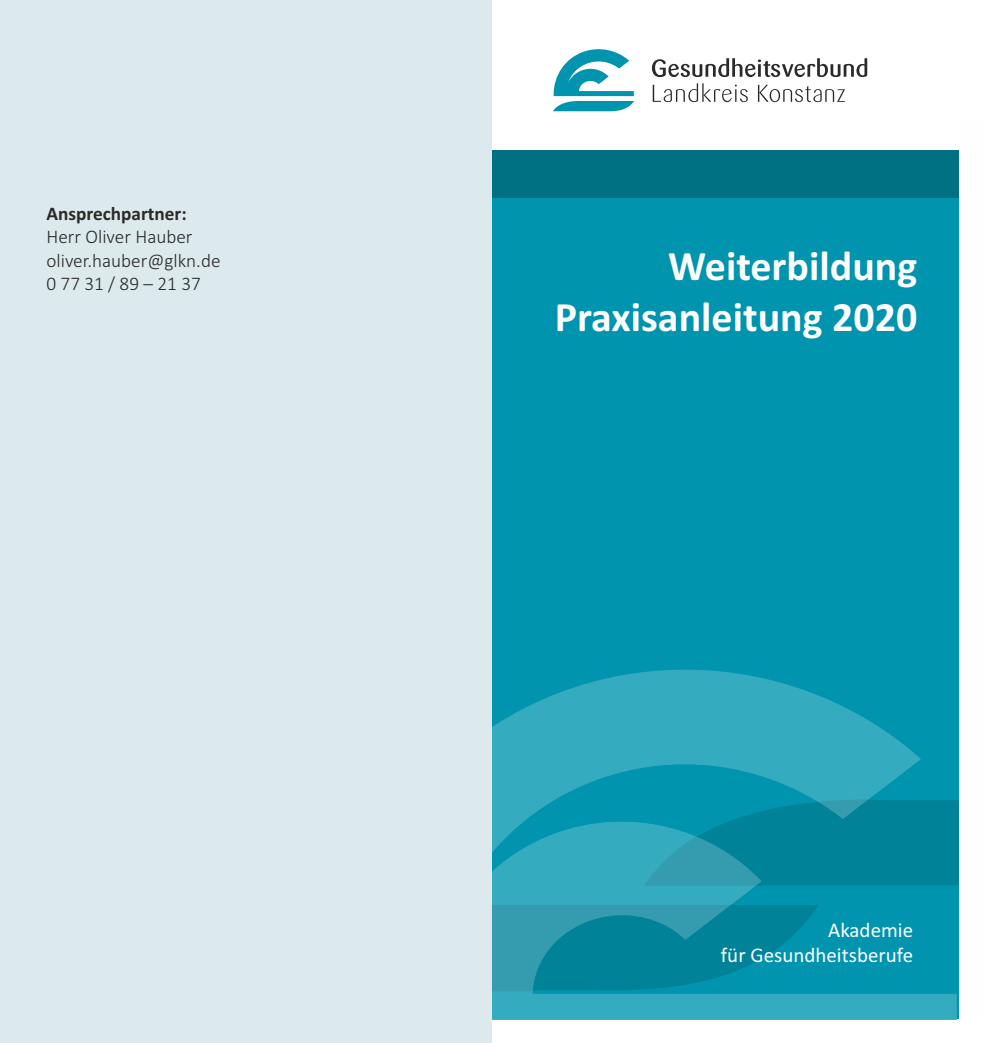
<style>
.page{position:relative;width:983px;height:1043px;background:#fff}
.page>*{position:absolute;margin:0;border:0;box-sizing:border-box;transform-origin:0 0}
.t1{font:700 42px/51.3px "Calibri";color:#fefefe;text-align:right}
.t2{font:21px/25.6px "Calibri";color:#fefefe;text-align:right}
.t3{font:300 19.25px/23.4px "Calibri";color:#2b2a29}
.t4{font:700 19.25px "Calibri";color:#2b2a29}
</style>
<div class="page">
<div style="left:492px;top:179px;width:467px;height:840px;background:#0094ae"></div>
<div style="left:492px;top:151px;width:467px;height:47px;background:#007083"></div>
<div style="left:0;top:0;width:492px;height:1043px;background:#ddeaed"></div>
<svg style="left:553px;top:49px;width:81px;height:63px"></svg>
<svg style="left:652px;top:58px;width:215px;height:19px"></svg>
<svg style="left:653px;top:83px;width:95px;height:19px"></svg>
<svg style="left:758px;top:85px;width:87px;height:17px"></svg>
<img style="left:492px;top:669px;width:465px;height:351px">
<p class="t4" style="left:46px;top:205px;width:142px">Ansprechpartner:</p>
<p class="t3" style="left:46px;top:227px;width:176px">Herr Oliver Hauber oliver.hauber@glkn.de<br>0 77 31 / 89 – 21 37</p>
<h1 class="t1" style="left:555px;top:244px;width:364px">Weiterbildung<br>Praxisanleitung 2020</h1>
<p class="t2" style="left:721px;top:919px;width:194px">Akademie<br>für Gesundheitsberufe</p>
</div>
